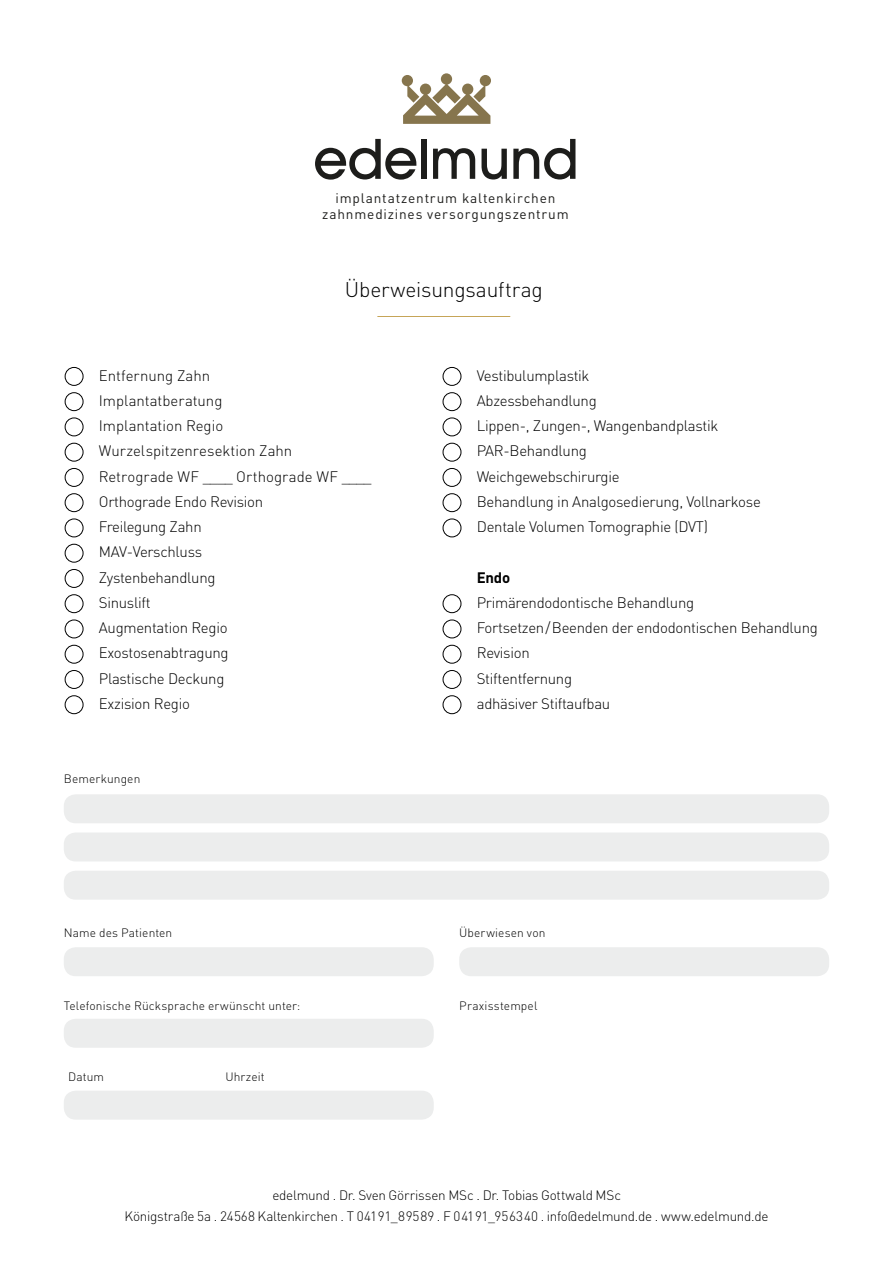
<style>
.page{position:relative;width:893px;height:1263px;background:#fff}
.page>*{position:absolute;margin:0;border:0;box-sizing:border-box;transform-origin:0 0}
.t1{font:300 21px "DIN Pro";letter-spacing:-.01em;color:#000}
.t2{font:300 15px/25.2px "DIN Pro";letter-spacing:-.02em;color:#000}
.t3{font:700 15px "DIN Pro";color:#000}
.t4{font:13.65px/16.4px "DIN Pro";letter-spacing:.06em;color:#1d1d1b;text-align:center}
.t5{font:300 13.5px/20.4px "DIN Pro";letter-spacing:-.015em;color:#000;text-align:center}
.t6{font:300 12px "DIN Pro";letter-spacing:.01em;color:#000}
</style>
<div class="page">
<div style="left:65px;top:367px;width:18px;height:19px;border:1px solid #000;border-radius:50%"></div>
<div style="left:65px;top:392px;width:18px;height:19px;border:1px solid #000;border-radius:50%"></div>
<div style="left:65px;top:418px;width:18px;height:18px;border:1px solid #000;border-radius:50%"></div>
<div style="left:65px;top:443px;width:18px;height:18px;border:1px solid #000;border-radius:50%"></div>
<div style="left:65px;top:468px;width:18px;height:19px;border:1px solid #000;border-radius:50%"></div>
<div style="left:65px;top:493px;width:18px;height:19px;border:1px solid #000;border-radius:50%"></div>
<div style="left:65px;top:519px;width:18px;height:18px;border:1px solid #000;border-radius:50%"></div>
<div style="left:65px;top:544px;width:18px;height:18px;border:1px solid #000;border-radius:50%"></div>
<div style="left:65px;top:569px;width:18px;height:19px;border:1px solid #000;border-radius:50%"></div>
<div style="left:65px;top:594px;width:18px;height:19px;border:1px solid #000;border-radius:50%"></div>
<div style="left:65px;top:620px;width:18px;height:18px;border:1px solid #000;border-radius:50%"></div>
<div style="left:65px;top:645px;width:18px;height:18px;border:1px solid #000;border-radius:50%"></div>
<div style="left:65px;top:670px;width:18px;height:19px;border:1px solid #000;border-radius:50%"></div>
<div style="left:65px;top:695px;width:18px;height:19px;border:1px solid #000;border-radius:50%"></div>
<div style="left:443px;top:367px;width:18px;height:19px;border:1px solid #000;border-radius:50%"></div>
<div style="left:443px;top:392px;width:18px;height:19px;border:1px solid #000;border-radius:50%"></div>
<div style="left:443px;top:418px;width:18px;height:18px;border:1px solid #000;border-radius:50%"></div>
<div style="left:443px;top:443px;width:18px;height:18px;border:1px solid #000;border-radius:50%"></div>
<div style="left:443px;top:468px;width:18px;height:19px;border:1px solid #000;border-radius:50%"></div>
<div style="left:443px;top:493px;width:18px;height:19px;border:1px solid #000;border-radius:50%"></div>
<div style="left:443px;top:519px;width:18px;height:18px;border:1px solid #000;border-radius:50%"></div>
<div style="left:443px;top:594px;width:18px;height:19px;border:1px solid #000;border-radius:50%"></div>
<div style="left:443px;top:620px;width:18px;height:18px;border:1px solid #000;border-radius:50%"></div>
<div style="left:443px;top:645px;width:18px;height:18px;border:1px solid #000;border-radius:50%"></div>
<div style="left:443px;top:670px;width:18px;height:19px;border:1px solid #000;border-radius:50%"></div>
<div style="left:443px;top:695px;width:18px;height:19px;border:1px solid #000;border-radius:50%"></div>
<hr style="left:377px;top:316px;width:133px;height:1px;background:#c6a558">
<div style="left:64px;top:794px;width:765px;height:29px;background:#eceded;border-radius:12px"></div>
<div style="left:64px;top:947px;width:370px;height:29px;background:#eceded;border-radius:12px"></div>
<div style="left:459px;top:947px;width:370px;height:29px;background:#eceded;border-radius:12px"></div>
<div style="left:64px;top:1019px;width:370px;height:29px;background:#eceded;border-radius:12px"></div>
<div style="left:64px;top:1091px;width:370px;height:28px;background:#eceded;border-radius:12px"></div>
<div style="left:64px;top:832px;width:765px;height:29px;background:#eceded;border-radius:12px"></div>
<div style="left:64px;top:871px;width:765px;height:29px;background:#eceded;border-radius:12px"></div>
<svg style="left:315px;top:139px;width:101px;height:41px"></svg>
<div style="left:421px;top:139px;width:5px;height:40px;background:#1d1d1b"></div>
<svg style="left:433px;top:148px;width:42px;height:31px"></svg>
<svg style="left:481px;top:149px;width:26px;height:30px"></svg>
<svg style="left:513px;top:139px;width:62px;height:40px"></svg>
<svg style="left:402px;top:73px;width:89px;height:51px"></svg>
<p class="t4" style="left:322px;top:189px;width:248px">implantatzentrum kaltenkirchen zahnmedizines versorgungszentrum</p>
<h1 class="t1" style="left:345px;top:276px;width:199px">Überweisungsauftrag</h1>
<p class="t2" style="left:99px;top:362px;width:274px">Entfernung Zahn<br>Implantatberatung<br>Implantation Regio<br>Wurzelspitzenresektion Zahn<br>Retrograde WF ____ Orthograde WF ____<br>Orthograde Endo Revision<br>Freilegung Zahn<br>MAV-Verschluss<br>Zystenbehandlung<br>Sinuslift<br>Augmentation Regio<br>Exostosenabtragung<br>Plastische Deckung<br>Exzision Regio</p>
<p class="t2" style="left:477px;top:362px;width:286px">Vestibulumplastik<br>Abzessbehandlung<br>Lippen-, Zungen-, Wangenbandplastik<br>PAR-Behandlung<br>Weichgewebschirurgie<br>Behandlung in Analgosedierung, Vollnarkose<br>Dentale Volumen Tomographie (DVT)</p>
<p class="t3" style="left:477px;top:567px;width:35px">Endo</p>
<p class="t2" style="left:477px;top:589px;width:343px">Primärendodontische Behandlung<br>Fortsetzen/Beenden der endodontischen Behandlung<br>Revision<br>Stiftentfernung<br>adhäsiver Stiftaufbau</p>
<p class="t6" style="left:64px;top:771px;width:78px">Bemerkungen</p>
<p class="t6" style="left:64px;top:924px;width:110px">Name des Patienten</p>
<p class="t6" style="left:459px;top:924px;width:88px">Überwiesen von</p>
<p class="t6" style="left:64px;top:997px;width:238px">Telefonische Rücksprache erwünscht unter:</p>
<p class="t6" style="left:459px;top:997px;width:80px">Praxisstempel</p>
<p class="t6" style="left:68px;top:1068px;width:37px">Datum</p>
<p class="t6" style="left:225px;top:1068px;width:41px">Uhrzeit</p>
<p class="t5" style="left:125px;top:1184px;width:646px">edelmund . Dr. Sven Görrissen MSc . Dr. Tobias Gottwald MSc<br>Königstraße 5a . 24568 Kaltenkirchen . T 04191_89589 . F 04191_956340 . info@edelmund.de . www.edelmund.de</p>
</div>
